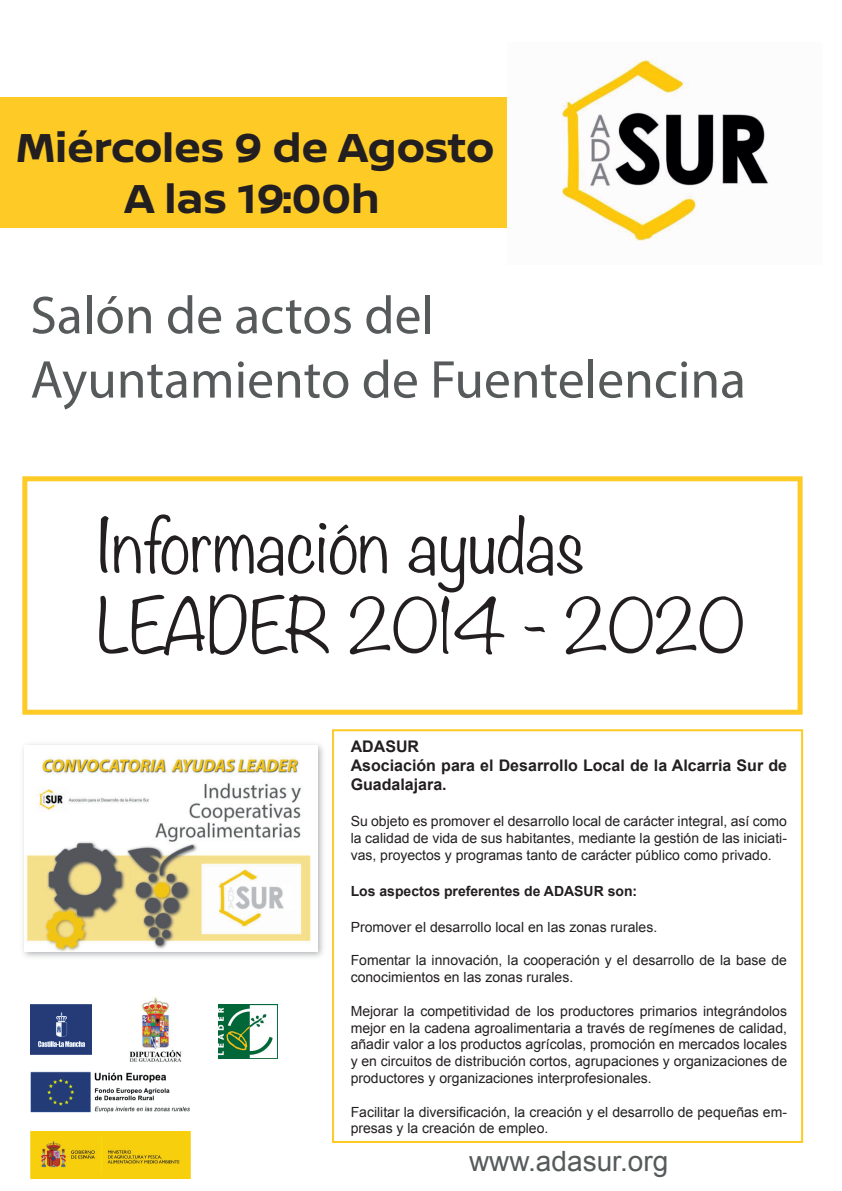
<style>
.page{position:relative;width:842px;height:1191px;background:#fff}
.page>*{position:absolute;margin:0;border:0;box-sizing:border-box;transform-origin:0 0}
.t1{font:300 67px/80.3px "Noteworthy";color:#231f20}
.t2{font:53.6px/64.3px "Myriad Pro";color:#575a5b}
.t3{font:700 43px/50.7px "Nissan Brand";color:#231f20;text-align:center}
.t4{font:28px "Arial";color:#575a5b}
.t5{font:700 16px/19.2px "Arial";color:#231f20}
.t6{font:14px/16.8px "Arial";color:#231f20;text-align:justify}
.t7{font:700 14px "Arial";color:#231f20}
</style>
<div class="page">
<img style="left:23px;top:744px;width:300px;height:213px">
<img style="left:25px;top:746px;width:292px;height:205px">
<div style="left:0;top:97px;width:613px;height:130px;background:#feca26"></div>
<div style="left:22px;top:476px;width:780px;height:238px;border:5px solid #feca26"></div>
<div style="left:332px;top:729px;width:471px;height:414px;border:2px solid #feca26"></div>
<img style="left:507px;top:58px;width:262px;height:183px">
<img style="left:30px;top:1054px;width:161px;height:88px">
<img style="left:31px;top:1131px;width:159px;height:47px">
<img style="left:30px;top:1004px;width:62px;height:50px">
<img style="left:93px;top:997px;width:126px;height:69px">
<img style="left:219px;top:1004px;width:58px;height:55px">
<h3 class="t3" style="left:16px;top:120px;width:480px">Miércoles 9 de Agosto<br>A las 19:00h</h3>
<h2 class="t2" style="left:30px;top:282px;width:717px">Salón de actos del<br>Ayuntamiento de Fuentelencina</h2>
<h1 class="t1" style="left:98px;top:504px;width:648px">Información ayudas<br>LEADER 2014 - 2020</h1>
<p class="t5" style="left:351px;top:737px;width:438px">ADASUR<br>Asociación para el Desarrollo Local de la Alcarria Sur de<br>Guadalajara.</p>
<p class="t6" style="left:351px;top:813px;width:438px">Su objeto es promover el desarrollo local de carácter integral, así como la calidad de vida de sus habitantes, mediante la gestión de las iniciati&shy;vas, proyectos y programas tanto de carácter público como privado.</p>
<p class="t7" style="left:351px;top:881px;width:288px">Los aspectos preferentes de ADASUR son:</p>
<p class="t6" style="left:351px;top:918px;width:308px">Promover el desarrollo local en las zonas rurales.</p>
<p class="t6" style="left:351px;top:952px;width:438px">Fomentar la innovación, la cooperación y el desarrollo de la base de conocimientos en las zonas rurales.</p>
<p class="t6" style="left:351px;top:1002px;width:438px">Mejorar la competitividad de los productores primarios integrándolos mejor en la cadena agroalimentaria a través de regímenes de calidad, añadir valor a los productos agrícolas, promoción en mercados locales y en circuitos de distribución cortos, agrupaciones y organizaciones de productores y organizaciones interprofesionales.</p>
<p class="t6" style="left:351px;top:1103px;width:438px">Facilitar la diversificación, la creación y el desarrollo de pequeñas em&shy;presas y la creación de empleo.</p>
<h3 class="t4" style="left:469px;top:1143px;width:201px">www.adasur.org</h3>
</div>
